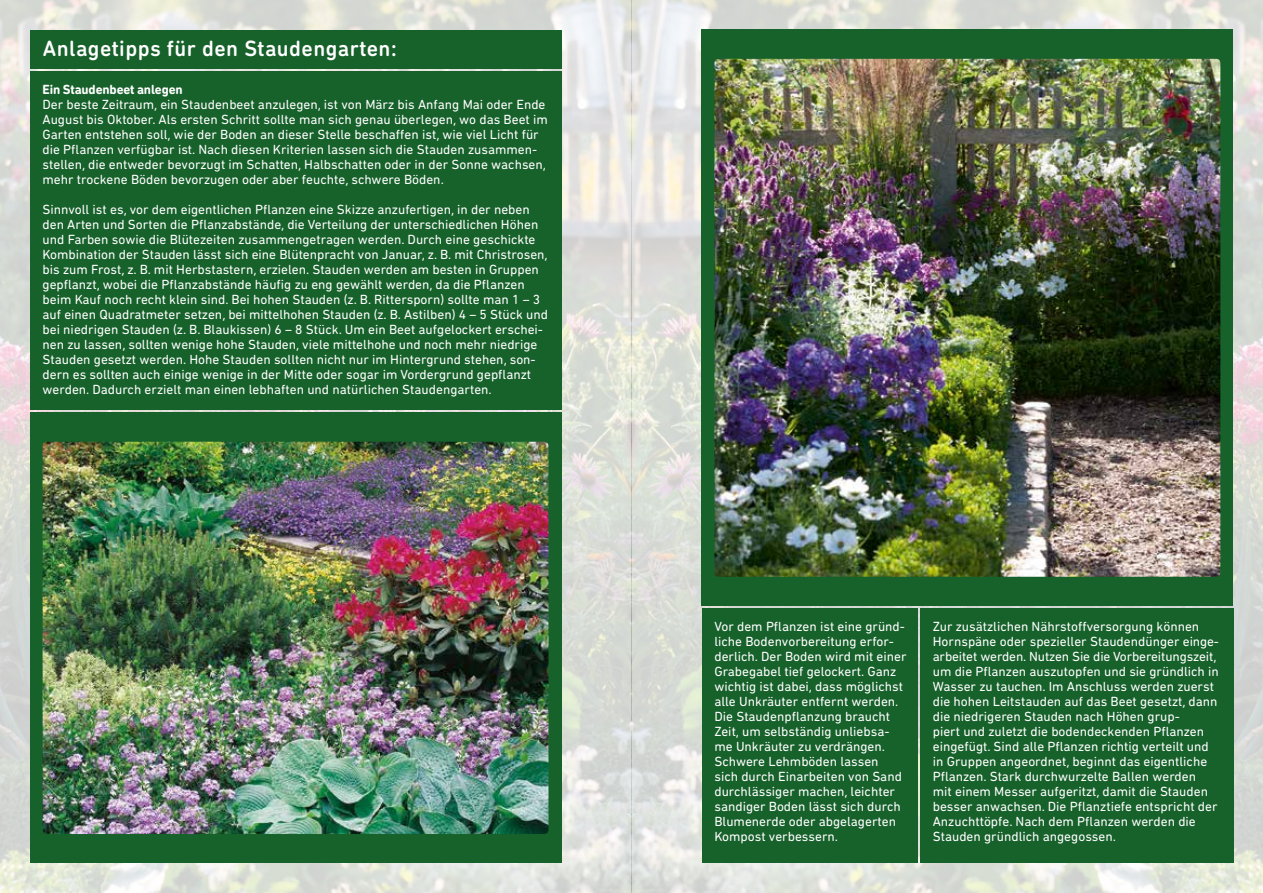
<style>
.page{position:relative;width:1263px;height:893px;background:#fff}
.page>*{position:absolute;margin:0;border:0;box-sizing:border-box;transform-origin:0 0}
.t1{font:500 22.5px "DIN Next Rounded LT Pro";letter-spacing:.02em;color:#fff}
.t2{font:13.5px/15px "DIN Next Rounded LT Pro";color:#fff}
.t3{font:700 13.5px "DIN Next Rounded LT Pro";letter-spacing:-.01em;color:#fff}
</style>
<div class="page">
<img style="left:0;top:0;width:1263px;height:893px">
<div style="left:702px;top:30px;width:531px;height:576px;background:#17612b"></div>
<div style="left:30px;top:412px;width:531px;height:451px;background:#17612b"></div>
<div style="left:30px;top:71px;width:531px;height:339px;background:#17612b"></div>
<div style="left:30px;top:30px;width:531px;height:38px;background:#17612b"></div>
<img style="left:43px;top:442px;width:505px;height:392px">
<img style="left:714px;top:59px;width:506px;height:518px">
<div style="left:702px;top:608px;width:215px;height:255px;background:#17612b"></div>
<div style="left:920px;top:608px;width:313px;height:255px;background:#17612b"></div>
<h1 class="t1" style="left:43px;top:36px;width:355px">Anlagetipps für den Staudengarten:</h1>
<p class="t3" style="left:43px;top:81px;width:142px">Ein Staudenbeet anlegen</p>
<p class="t2" style="left:43px;top:97px;width:507px">Der beste Zeitraum, ein Staudenbeet anzulegen, ist von März bis Anfang Mai oder Ende August bis Oktober. Als ersten Schritt sollte man sich genau überlegen, wo das Beet im Garten entstehen soll, wie der Boden an dieser Stelle beschaffen ist, wie viel Licht für die Pflanzen verfügbar ist. Nach diesen Kriterien lassen sich die Stauden zusammen&shy;stellen, die entweder bevorzugt im Schatten, Halbschatten oder in der Sonne wachsen, mehr trockene Böden bevorzugen oder aber feuchte, schwere Böden.</p>
<p class="t2" style="left:43px;top:202px;width:507px">Sinnvoll ist es, vor dem eigentlichen Pflanzen eine Skizze anzufertigen, in der neben den Arten und Sorten die Pflanzabstände, die Verteilung der unterschiedlichen Höhen und Farben sowie die Blütezeiten zusammengetragen werden. Durch eine geschickte Kombination der Stauden lässt sich eine Blütenpracht von Januar, z. B. mit Christrosen, bis zum Frost, z. B. mit Herbstastern, erzielen. Stauden werden am besten in Gruppen gepflanzt, wobei die Pflanzabstände häufig zu eng gewählt werden, da die Pflanzen beim Kauf noch recht klein sind. Bei hohen Stauden (z. B. Rittersporn) sollte man 1 – 3 auf einen Quadratmeter setzen, bei mittelhohen Stauden (z. B. Astilben) 4 – 5 Stück und bei niedrigen Stauden (z. B. Blaukissen) 6 – 8 Stück. Um ein Beet aufgelockert erschei&shy;nen zu lassen, sollten wenige hohe Stauden, viele mittelhohe und noch mehr niedrige Stauden gesetzt werden. Hohe Stauden sollten nicht nur im Hintergrund stehen, son&shy;dern es sollten auch einige wenige in der Mitte oder sogar im Vordergrund gepflanzt werden. Dadurch erzielt man einen lebhaften und natürlichen Staudengarten.</p>
<p class="t2" style="left:714px;top:619px;width:194px">Vor dem Pflanzen ist eine gründ&shy;liche Bodenvorbereitung erfor&shy;derlich. Der Boden wird mit einer<br>Grabegabel tief gelockert. Ganz wichtig ist dabei, dass möglichst alle Unkräuter entfernt werden.<br>Die Staudenpflanzung braucht<br>Zeit, um selbständig unliebsa&shy;me Unkräuter zu verdrängen.<br>Schwere Lehmböden lassen<br>sich durch Einarbeiten von Sand durchlässiger machen, leichter sandiger Boden lässt sich durch<br>Blumenerde oder abgelagerten<br>Kompost verbessern.</p>
<p class="t2" style="left:933px;top:619px;width:288px">Zur zusätzlichen Nährstoffversorgung können Hornspäne oder spezieller Staudendünger einge&shy;arbeitet werden. Nutzen Sie die Vorbereitungszeit, um die Pflanzen auszutopfen und sie gründlich in Wasser zu tauchen. Im Anschluss werden zuerst die hohen Leitstauden auf das Beet gesetzt, dann die niedrigeren Stauden nach Höhen grup-<br>piert und zuletzt die bodendeckenden Pflanzen eingefügt. Sind alle Pflanzen richtig verteilt und in Gruppen angeordnet, beginnt das eigentliche Pflanzen. Stark durchwurzelte Ballen werden<br>mit einem Messer aufgeritzt, damit die Stauden besser anwachsen. Die Pflanztiefe entspricht der Anzuchttöpfe. Nach dem Pflanzen werden die Stauden gründlich angegossen.</p>
</div>
